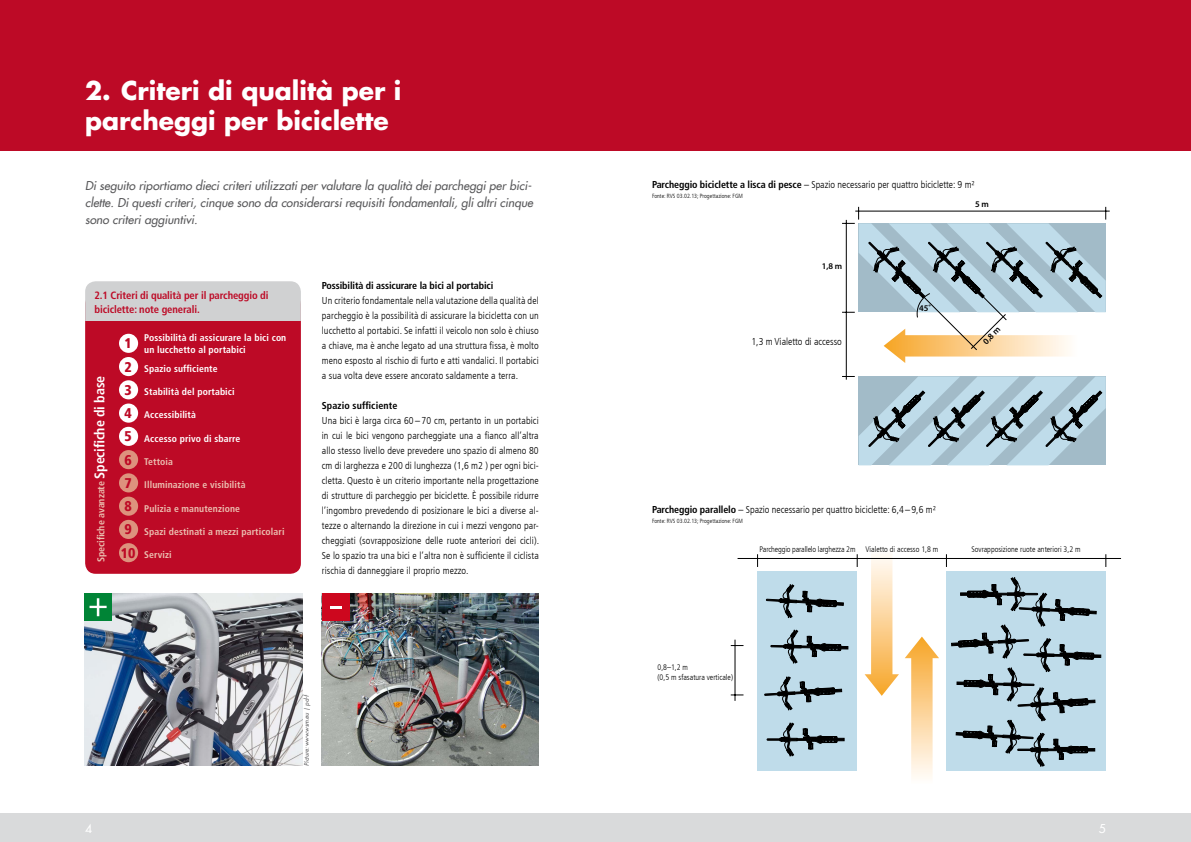
<style>
.page{position:relative;width:1191px;height:842px;background:#fff}
.page>*{position:absolute;margin:0;border:0;box-sizing:border-box;transform-origin:0 0}
.t1{font:700 25px/30px "Futura Com";color:#fff}
.t2{font:900 condensed 14.1px/23.2px "Frutiger LT Com";color:#bd0a26}
.t3{font:italic 500 12px/17px "Futura Com";color:#58585a}
.t4{font:500 12px "Futura Com";color:#fff}
.t5{font:700 condensed 10.6px/14.1px "Frutiger LT Com";letter-spacing:-.01em;color:#bd0a26}
.t6{font:300 condensed 10px/15px "Frutiger LT Com";color:#000;text-align:justify}
.t7{font:700 condensed 10px "Frutiger LT Com";letter-spacing:-.01em;color:#000}
.t8{font:700 condensed 10px "Frutiger LT Com";letter-spacing:-.01em;color:#ebbeaf}
.t9{font:700 condensed 10px "Frutiger LT Com";letter-spacing:.01em;color:#000}
.t10{font:700 condensed 9.7px/11.6px "Frutiger LT Com";letter-spacing:.01em;color:#fff}
.t11{font:700 condensed 9.7px "Frutiger LT Com";letter-spacing:.01em;color:#ebbeaf}
.t12{font:600 8.7px "Myriad Pro";color:#000}
.t13{font:300 condensed 8px/10px "Frutiger LT Com";color:#000}
.t14{font:300 condensed 6px "Frutiger LT Com";color:#000}
.t15{font:italic 500 6px "Futura Com";color:#58585a}
.s1{font-size:14px;color:#fff}
.s2{font-weight:700}
</style>
<div class="page">
<div style="left:0;top:0;width:595px;height:150px;background:#bd0a26"></div>
<div style="left:0;top:814px;width:595px;height:28px;background:#d9dadb"></div>
<div style="left:595px;top:0;width:596px;height:150px;background:#bd0a26"></div>
<div style="left:595px;top:814px;width:596px;height:28px;background:#d9dadb"></div>
<div style="left:85px;top:294px;width:216px;height:280px;background:#bd0a26;border-radius:11px"></div>
<div style="left:85px;top:281px;width:216px;height:40px;background:#d0d1d2"></div>
<div style="left:119px;top:334px;width:19px;height:19px;background:#fff;border-radius:50%"></div>
<div style="left:119px;top:357px;width:19px;height:19px;background:#fff;border-radius:50%"></div>
<div style="left:119px;top:380px;width:19px;height:19px;background:#fff;border-radius:50%"></div>
<div style="left:119px;top:403px;width:19px;height:20px;background:#fff;border-radius:50%"></div>
<div style="left:119px;top:427px;width:19px;height:19px;background:#fff;border-radius:50%"></div>
<div style="left:119px;top:450px;width:19px;height:19px;background:#dd927d;border-radius:50%"></div>
<div style="left:119px;top:473px;width:19px;height:19px;background:#dd927d;border-radius:50%"></div>
<div style="left:119px;top:497px;width:19px;height:19px;background:#dd927d;border-radius:50%"></div>
<div style="left:119px;top:520px;width:19px;height:19px;background:#dd927d;border-radius:50%"></div>
<div style="left:119px;top:543px;width:19px;height:19px;background:#dd927d;border-radius:50%"></div>
<img style="left:84px;top:593px;width:218px;height:173px">
<img style="left:322px;top:593px;width:217px;height:173px">
<div style="left:757px;top:572px;width:100px;height:199px;background:#bfdcea"></div>
<div style="left:946px;top:572px;width:159px;height:199px;background:#bfdcea"></div>
<svg style="left:766px;top:584px;width:77px;height:34px"></svg>
<svg style="left:770px;top:630px;width:78px;height:33px"></svg>
<svg style="left:764px;top:677px;width:77px;height:33px"></svg>
<svg style="left:767px;top:723px;width:77px;height:33px"></svg>
<svg style="left:951px;top:577px;width:150px;height:190px"></svg>
<hr style="left:737px;top:558px;width:384px;height:1px;background:#000">
<svg style="left:757px;top:554px;width:1px;height:13px"></svg>
<svg style="left:857px;top:554px;width:1px;height:13px"></svg>
<hr style="left:735px;top:640px;width:1px;height:61px;background:#000">
<svg style="left:730px;top:695px;width:13px;height:1px"></svg>
<svg style="left:730px;top:645px;width:13px;height:1px"></svg>
<svg style="left:946px;top:554px;width:1px;height:13px"></svg>
<svg style="left:1105px;top:554px;width:1px;height:13px"></svg>
<svg style="left:864px;top:555px;width:75px;height:223px"></svg>
<hr style="left:855px;top:211px;width:254px;height:1px;background:#000">
<hr style="left:846px;top:220px;width:1px;height:160px;background:#000">
<svg style="left:842px;top:376px;width:263px;height:89px;background:#a6bdc8"></svg>
<svg style="left:842px;top:207px;width:264px;height:156px"></svg>
<div style="left:322px;top:593px;width:27px;height:28px;background:#cd071e"></div>
<svg style="left:330px;top:606px;width:11px;height:2px"></svg>
<div style="left:84px;top:593px;width:28px;height:28px;background:#008436"></div>
<svg style="left:90px;top:598px;width:17px;height:18px"></svg>
<h1 class="t1" style="left:85px;top:75px;width:318px">2. Criteri di qualità per i parcheggi per biciclette</h1>
<p class="t3" style="left:85px;top:177px;width:449px">Di seguito riportiamo dieci criteri utilizzati per valutare la qualità dei parcheggi per bici&shy;clette. Di questi criteri, cinque sono da considerarsi requisiti fondamentali, gli altri cinque sono criteri aggiuntivi.</p>
<p class="t5" style="left:94px;top:288px;width:176px">2.1 Criteri di qualità per il parcheggio di biciclette: note generali.</p>
<p class="t10" style="left:144px;top:332px;width:143px">Possibilità di assicurare la bici con un lucchetto al portabici</p>
<p class="t10" style="left:144px;top:363px;width:75px">Spazio sufficiente</p>
<p class="t10" style="left:144px;top:386px;width:92px">Stabilità del portabici</p>
<p class="t10" style="left:144px;top:409px;width:53px">Accessibilità</p>
<p class="t10" style="left:144px;top:433px;width:98px">Accesso privo di sbarre</p>
<p class="t11" style="left:144px;top:456px;width:30px">Tettoia</p>
<p class="t11" style="left:144px;top:479px;width:103px">Illuminazione e visibilità</p>
<p class="t11" style="left:144px;top:503px;width:97px">Pulizia e manutenzione</p>
<p class="t11" style="left:144px;top:526px;width:142px">Spazi destinati a mezzi particolari</p>
<p class="t11" style="left:144px;top:549px;width:29px">Servizi</p>
<h2 class="t2" style="left:121px;top:332px;width:16px">1<br>2<br>3<br>4<br>5<br>6<br>7<br>8<br>9<br>10</h2>
<p class="t8" style="left:95px;top:562px;width:188px;rotate:-90deg">Specifiche avanzate <span class="s1">Specifiche di base</span></p>
<p class="t7" style="left:322px;top:279px;width:173px">Possibilità di assicurare la bici al portabici</p>
<p class="t6" style="left:322px;top:293px;width:218px">Un criterio fondamentale nella valutazione della qualità del parcheggio è la possibilità di assicurare la bicicletta con un lucchetto al portabici. Se infatti il veicolo non solo è chiuso a chiave, ma è anche legato ad una struttura fissa, è molto meno esposto al rischio di furto e atti vandalici. Il portabici a sua volta deve essere ancorato saldamente a terra.</p>
<p class="t9" style="left:322px;top:399px;width:77px">Spazio sufficiente</p>
<p class="t6" style="left:322px;top:413px;width:219px">Una bici è larga circa 60 – 70 cm, pertanto in un portabici in cui le bici vengono parcheggiate una a fianco all’altra allo stesso livello deve prevedere uno spazio di almeno 80 cm di larghezza e 200 di lunghezza (1,6 m2 ) per ogni bici&shy;cletta. Questo è un criterio importante nella progettazione di strutture di parcheggio per biciclette. È possibile ridurre l’ingombro prevedendo di posizionare le bici a diverse al&shy;tezze o alternando la direzione in cui i mezzi vengono par&shy;cheggiati (sovrapposizione delle ruote anteriori dei cicli).<br>Se lo spazio tra una bici e l’altra non è sufficiente il ciclista rischia di danneggiare il proprio mezzo.</p>
<p class="t15" style="left:302px;top:766px;width:73px;rotate:-90deg">Picture: www.wsm.eu | pd-f</p>
<p class="t6" style="left:652px;top:177px;width:324px"><span class="s2">Parcheggio biciclette a lisca di pesce</span> – Spazio necessario per quattro biciclette: 9 m²</p>
<p class="t14" style="left:652px;top:192px;width:92px">Fonte: RVS 03.02.13; Progettazione: FGM</p>
<p class="t12" style="left:821px;top:260px;width:22px">1,8 m</p>
<p class="t6" style="left:751px;top:334px;width:92px">1,3 m Vialetto di accesso</p>
<p class="t12" style="left:919px;top:302px;width:13px">45˚</p>
<p class="t12" style="left:975px;top:199px;width:15px">5 m</p>
<p class="t12" style="left:980px;top:339px;width:22px;rotate:-45deg">0,8 m</p>
<p class="t6" style="left:652px;top:502px;width:285px"><span class="s2">Parcheggio parallelo</span> – Spazio necessario per quattro biciclette: 6,4 – 9,6 m²</p>
<p class="t14" style="left:652px;top:518px;width:92px">Fonte: RVS 03.02.13; Progettazione: FGM</p>
<p class="t13" style="left:759px;top:544px;width:97px">Parcheggio parallelo larghezza 2m</p>
<p class="t13" style="left:865px;top:544px;width:74px">Vialetto di accesso 1,8 m</p>
<p class="t13" style="left:971px;top:544px;width:111px">Sovrapposizione ruote anteriori 3,2 m</p>
<p class="t13" style="left:657px;top:662px;width:77px">0,8–1,2 m<br>(0,5 m sfasatura verticale)</p>
<p class="t4" style="left:85px;top:819px;width:8px">4</p>
<p class="t4" style="left:1099px;top:819px;width:8px">5</p>
</div>
